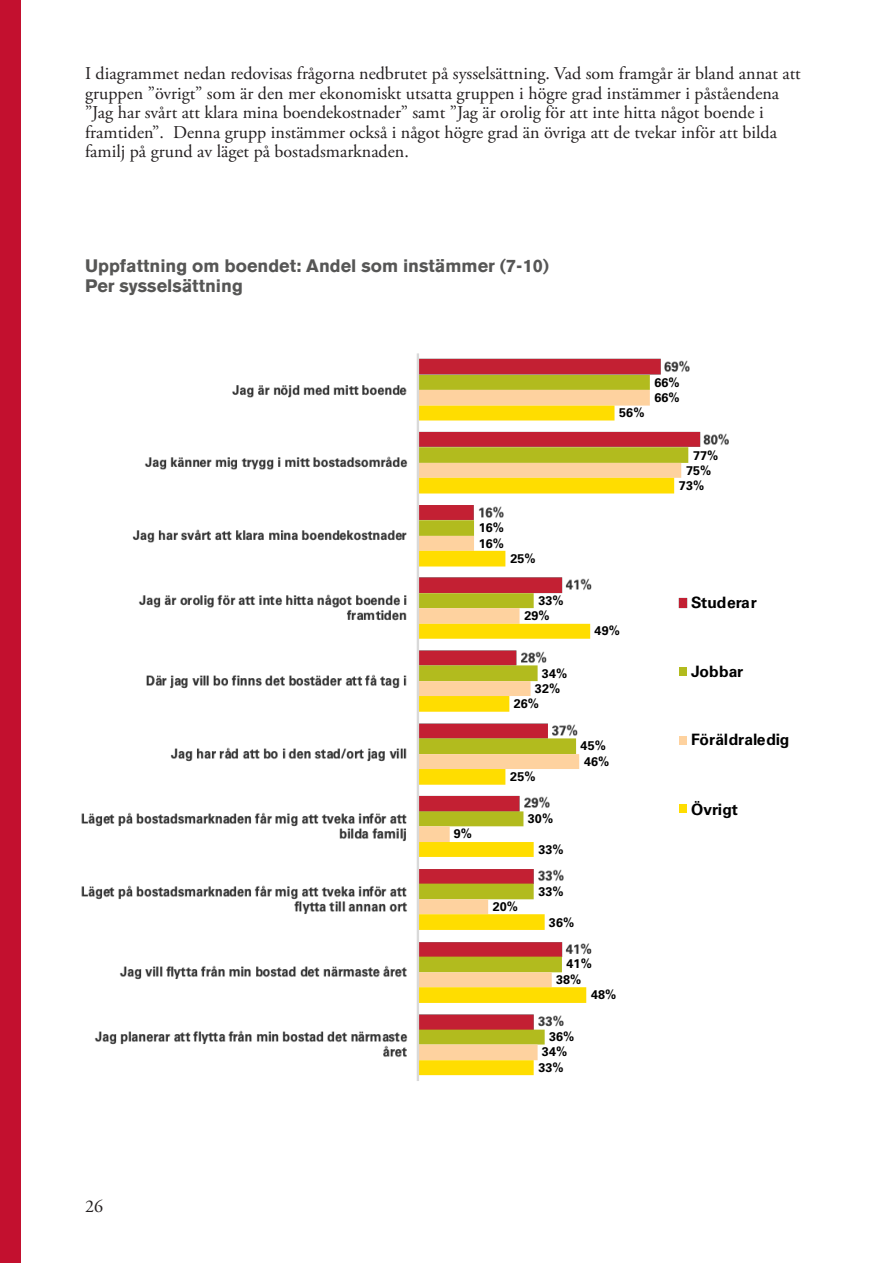
<style>
.page{position:relative;width:893px;height:1263px;background:#fff}
.page>*{position:absolute;margin:0;border:0;box-sizing:border-box;transform-origin:0 0}
.Brödtext{font:18px/19.5px "Adobe Garamond Pro";color:#231f20}
.Bildtext{font:700 18px "Akzidenz Grotesk BE";color:#565655}
.t1{font:700 15.75px "Univers LT Std";letter-spacing:-.005em;color:#000}
.t2{font:700 12.6px "Univers LT Std";letter-spacing:.005em;color:#000}
</style>
<div class="page">
<div style="left:0;top:0;width:20px;height:1263px;background:#c3102f"></div>
<img style="left:419px;top:358px;width:276px;height:105px">
<svg style="left:419px;top:375px;width:269px;height:234px;fill:#b2bb1e"></svg>
<svg style="left:419px;top:390px;width:262px;height:219px;fill:#fed29f"></svg>
<svg style="left:419px;top:406px;width:255px;height:669px"></svg>
<hr style="left:417px;top:353px;width:2px;height:728px;background:#d9d9d9">
<img style="left:657px;top:358px;width:38px;height:24px">
<img style="left:695px;top:431px;width:34px;height:16px">
<img style="left:471px;top:501px;width:41px;height:27px">
<img style="left:559px;top:574px;width:41px;height:26px">
<img style="left:513px;top:646px;width:41px;height:27px">
<img style="left:545px;top:719px;width:40px;height:27px">
<img style="left:516px;top:792px;width:41px;height:26px">
<img style="left:530px;top:865px;width:41px;height:26px">
<img style="left:559px;top:937px;width:41px;height:27px">
<img style="left:530px;top:1010px;width:41px;height:27px">
<img style="left:232px;top:385px;width:175px;height:13px">
<img style="left:144px;top:456px;width:264px;height:14px">
<img style="left:132px;top:529px;width:275px;height:14px">
<img style="left:138px;top:594px;width:269px;height:14px">
<img style="left:340px;top:604px;width:67px;height:17px">
<img style="left:146px;top:674px;width:261px;height:15px">
<img style="left:170px;top:747px;width:237px;height:15px">
<img style="left:81px;top:812px;width:326px;height:15px">
<img style="left:332px;top:822px;width:75px;height:20px">
<img style="left:81px;top:885px;width:326px;height:15px">
<img style="left:287px;top:895px;width:120px;height:19px">
<img style="left:119px;top:965px;width:288px;height:15px">
<img style="left:94px;top:1030px;width:314px;height:15px">
<img style="left:375px;top:1040px;width:33px;height:18px">
<svg style="left:678px;top:598px;width:9px;height:10px"></svg>
<div style="left:679px;top:667px;width:8px;height:9px;background:#b2bb1e"></div>
<div style="left:679px;top:736px;width:8px;height:9px;background:#fed29f"></div>
<div style="left:679px;top:804px;width:8px;height:9px;background:#fd0"></div>
<p class="Brödtext" style="left:85px;top:64px;width:717px">I diagrammet nedan redovisas frågorna nedbrutet på sysselsättning. Vad som framgår är bland annat att gruppen ”övrigt” som är den mer ekonomiskt utsatta gruppen i högre grad instämmer i påståendena ”Jag har svårt att klara mina boendekostnader” samt ”Jag är orolig för att inte hitta något boende i framtiden”. Denna grupp instämmer också i något högre grad än övriga att de tvekar inför att bilda familj på grund av läget på bostadsmarknaden.</p>
<p class="Bildtext" style="left:85px;top:255px;width:466px">Uppfattning om boendet: Andel som instämmer (7-10)</p>
<p class="Bildtext" style="left:85px;top:275px;width:159px">Per sysselsättning</p>
<p class="t2" style="left:619px;top:405px;width:27px">56%</p>
<p class="t2" style="left:654px;top:375px;width:27px">66%</p>
<p class="t2" style="left:654px;top:390px;width:27px">66%</p>
<p class="t2" style="left:479px;top:520px;width:27px">16%</p>
<p class="t2" style="left:479px;top:536px;width:27px">16%</p>
<p class="t2" style="left:510px;top:551px;width:27px">25%</p>
<p class="t2" style="left:538px;top:593px;width:27px">33%</p>
<p class="t2" style="left:524px;top:608px;width:27px">29%</p>
<p class="t2" style="left:595px;top:624px;width:27px">49%</p>
<p class="t2" style="left:454px;top:826px;width:20px">9%</p>
<p class="t2" style="left:542px;top:666px;width:27px">34%</p>
<p class="t2" style="left:535px;top:681px;width:27px">32%</p>
<p class="t2" style="left:514px;top:697px;width:27px">26%</p>
<p class="t2" style="left:510px;top:769px;width:27px">25%</p>
<p class="t2" style="left:528px;top:811px;width:27px">30%</p>
<p class="t2" style="left:538px;top:842px;width:27px">33%</p>
<p class="t2" style="left:493px;top:899px;width:27px">20%</p>
<p class="t2" style="left:538px;top:884px;width:27px">33%</p>
<p class="t2" style="left:581px;top:738px;width:27px">45%</p>
<p class="t2" style="left:584px;top:754px;width:27px">46%</p>
<p class="t2" style="left:549px;top:915px;width:27px">36%</p>
<p class="t2" style="left:567px;top:956px;width:27px">41%</p>
<p class="t2" style="left:556px;top:972px;width:27px">38%</p>
<p class="t2" style="left:591px;top:987px;width:27px">48%</p>
<p class="t2" style="left:693px;top:448px;width:27px">77%</p>
<p class="t2" style="left:686px;top:463px;width:27px">75%</p>
<p class="t2" style="left:679px;top:478px;width:27px">73%</p>
<p class="t1" style="left:691px;top:593px;width:67px">Studerar</p>
<p class="t1" style="left:691px;top:662px;width:54px">Jobbar</p>
<p class="t1" style="left:691px;top:731px;width:100px">Föräldraledig</p>
<p class="t1" style="left:691px;top:800px;width:48px">Övrigt</p>
<p class="t2" style="left:549px;top:1029px;width:27px">36%</p>
<p class="t2" style="left:542px;top:1044px;width:27px">34%</p>
<p class="t2" style="left:538px;top:1060px;width:27px">33%</p>
<p class="Brödtext" style="left:85px;top:1197px;width:19px">26</p>
</div>
